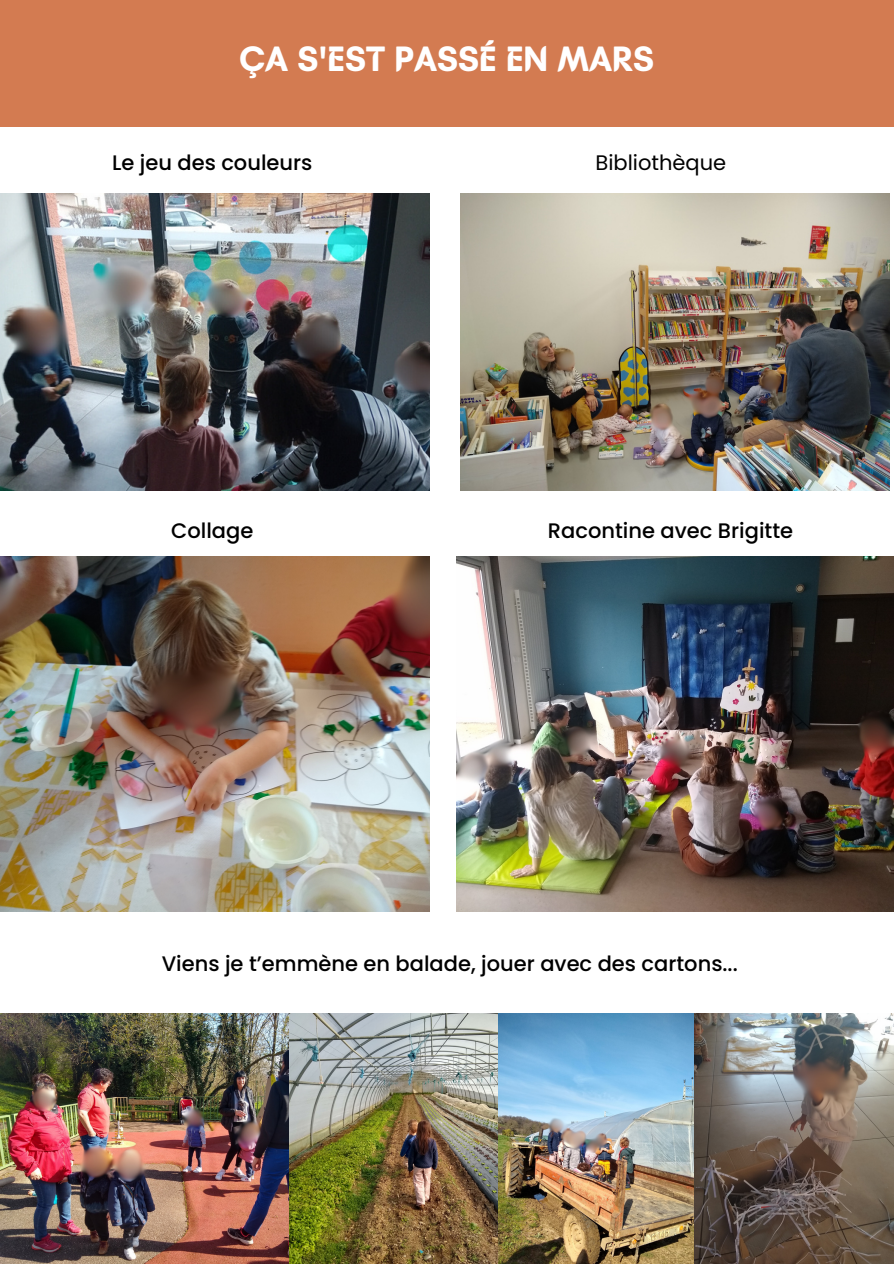
<style>
.page{position:relative;width:894px;height:1264px;background:#fff}
.page>*{position:absolute;margin:0;border:0;box-sizing:border-box;transform-origin:0 0}
.t1{font:700 36px "Batangas";color:#fff}
.t2{font:500 21px "Poppins";color:#000}
.t3{font:21px "Poppins";color:#000}
</style>
<div class="page">
<div style="left:0;top:0;width:893px;height:127px;background:#d37b51"></div>
<img style="left:0;top:193px;width:429px;height:297px">
<img style="left:460px;top:193px;width:428px;height:297px">
<img style="left:456px;top:557px;width:437px;height:354px">
<img style="left:0;top:1013px;width:498px;height:250px">
<img style="left:0;top:557px;width:429px;height:354px">
<img style="left:498px;top:1013px;width:395px;height:250px">
<p class="t1" style="left:239px;top:37px;width:416px">ÇA S'EST PASSÉ EN MARS</p>
<h2 class="t2" style="left:112px;top:148px;width:202px">Le jeu des couleurs</h2>
<p class="t3" style="left:595px;top:148px;width:132px">Bibliothèque</p>
<p class="t2" style="left:171px;top:516px;width:84px">Collage</p>
<p class="t2" style="left:548px;top:516px;width:246px">Racontine avec Brigitte</p>
<p class="t2" style="left:162px;top:948px;width:577px">Viens je t’emmène en balade, jouer avec des cartons...</p>
</div>
